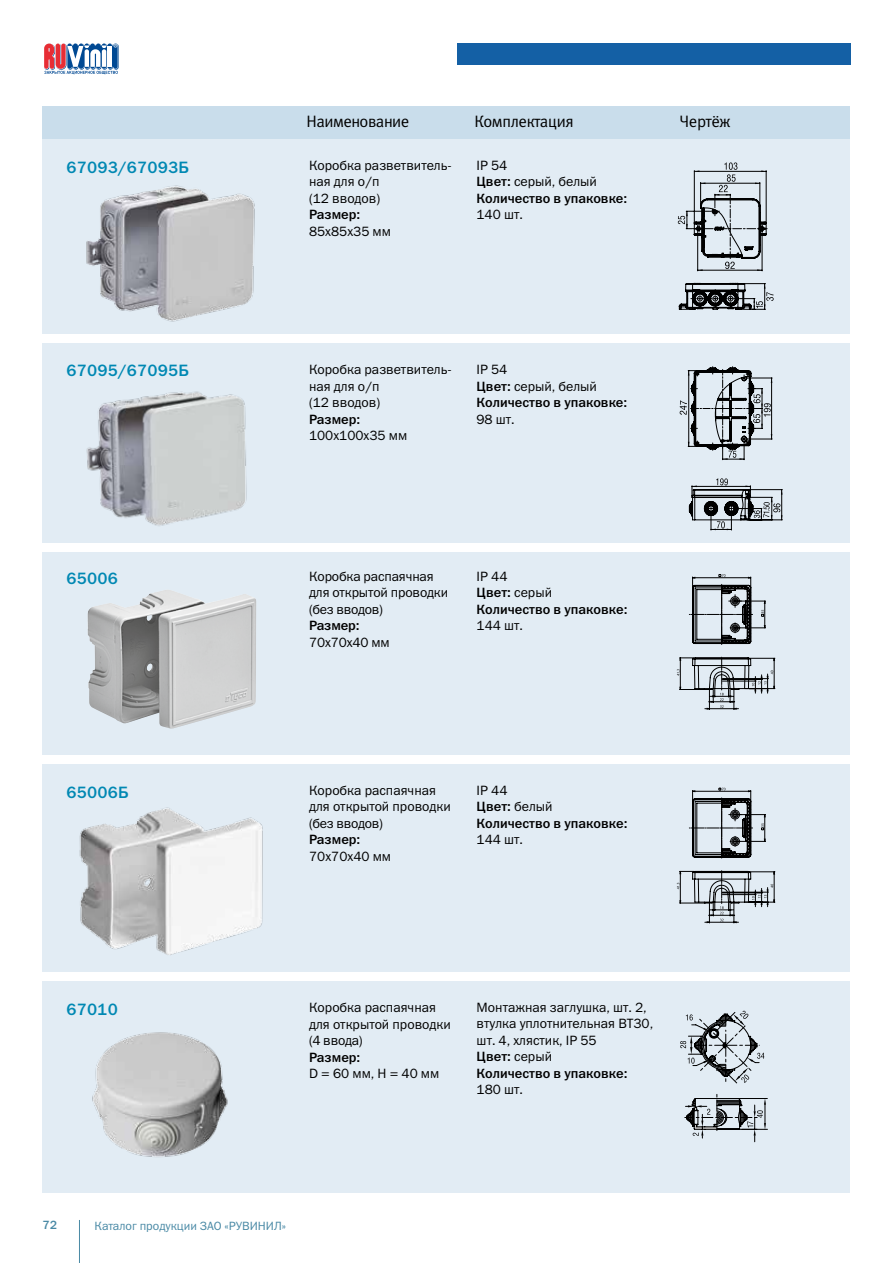
<style>
.page{position:relative;width:893px;height:1263px;background:#fff}
.page>*{position:absolute;margin:0;border:0;box-sizing:border-box;transform-origin:0 0}
.t1{font:16.5px "Franklin Gothic Medium ITC";letter-spacing:.01em;color:#0088b3}
.t2{font:16.5px "Meta C Book OS";letter-spacing:-.03em;color:#000}
.t3{font:13.5px/16.5px "Franklin Gothic Book ITC";color:#000}
.t4{font:13.5px/16.5px "Franklin Gothic Medium ITC";color:#000}
.t5{font:12px "Franklin Gothic Book ITC";color:#4989a5}
.t6{font:12px "Franklin Gothic Medium ITC";color:#4989a5}
.s1{font-family:"Franklin Gothic Medium ITC"}
.s2{font-family:"Franklin Gothic Book ITC"}
</style>
<div class="page">
<hr style="left:79px;top:1220px;width:1px;height:43px;background:#4989a5">
<svg style="left:44px;top:43px;width:75px;height:31px"></svg>
<div style="left:457px;top:43px;width:393px;height:22px;background:#1460a5"></div>
<div style="left:42px;top:106px;width:808px;height:1087px;background:#e2ecf4"></div>
<img style="left:86px;top:185px;width:169px;height:137px">
<img style="left:86px;top:391px;width:161px;height:135px">
<div style="left:43px;top:106px;width:807px;height:33px;background:#c9ddeb"></div>
<div style="left:39px;top:334px;width:814px;height:9px;background:#fff"></div>
<div style="left:39px;top:543px;width:814px;height:9px;background:#fff"></div>
<div style="left:39px;top:755px;width:814px;height:9px;background:#fff"></div>
<div style="left:39px;top:972px;width:814px;height:9px;background:#fff"></div>
<svg style="left:680px;top:367px;width:102px;height:163px"></svg>
<svg style="left:678px;top:162px;width:89px;height:109px"></svg>
<svg style="left:679px;top:283px;width:95px;height:27px"></svg>
<img style="left:88px;top:590px;width:168px;height:139px">
<img style="left:79px;top:807px;width:184px;height:148px">
<img style="left:92px;top:1032px;width:136px;height:125px">
<svg style="left:677px;top:574px;width:98px;height:135px"></svg>
<svg style="left:677px;top:788px;width:98px;height:135px"></svg>
<svg style="left:680px;top:1010px;width:84px;height:73px"></svg>
<svg style="left:685px;top:1094px;width:82px;height:48px"></svg>
<p class="t2" style="left:306px;top:113px;width:104px">Наименование</p>
<p class="t2" style="left:474px;top:113px;width:101px">Комплектация</p>
<p class="t2" style="left:680px;top:113px;width:52px">Чертёж</p>
<p class="t1" style="left:67px;top:157px;width:124px">67093/67093Б</p>
<p class="t3" style="left:309px;top:157px;width:144px">Коробка разветвитель&shy;ная для о/п<br>(12 вводов)</p>
<p class="t4" style="left:309px;top:207px;width:53px">Размер:</p>
<p class="t3" style="left:309px;top:223px;width:84px">85x85x35 мм</p>
<p class="t3" style="left:477px;top:157px;width:122px">IP 54<br><span class="s1">Цвет:</span> серый, белый</p>
<p class="t4" style="left:477px;top:190px;width:152px">Количество в упаковке:</p>
<p class="t3" style="left:477px;top:206px;width:48px">140 шт.</p>
<p class="t1" style="left:67px;top:360px;width:124px">67095/67095Б</p>
<p class="t3" style="left:309px;top:361px;width:144px">Коробка разветвитель&shy;ная для о/п<br>(12 вводов)</p>
<p class="t4" style="left:309px;top:411px;width:53px">Размер:</p>
<p class="t3" style="left:309px;top:427px;width:100px">100x100x35 мм</p>
<p class="t3" style="left:477px;top:361px;width:122px">IP 54<br><span class="s1">Цвет:</span> серый, белый</p>
<p class="t4" style="left:477px;top:395px;width:152px">Количество в упаковке:</p>
<p class="t3" style="left:477px;top:411px;width:40px">98 шт.</p>
<p class="t1" style="left:67px;top:568px;width:53px">65006</p>
<p class="t3" style="left:309px;top:568px;width:141px">Коробка распаячная для открытой проводки (без вводов)</p>
<p class="t4" style="left:309px;top:618px;width:52px">Размер:</p>
<p class="t3" style="left:309px;top:634px;width:82px">70х70х40 мм</p>
<p class="t3" style="left:477px;top:568px;width:32px">IP 44</p>
<p class="t4" style="left:477px;top:585px;width:152px">Цвет: <span class="s2">серый<br></span>Количество в упаковке:</p>
<p class="t3" style="left:477px;top:617px;width:48px">144 шт.</p>
<p class="t1" style="left:67px;top:782px;width:64px">65006Б</p>
<p class="t3" style="left:309px;top:781px;width:143px">Коробка распаячная для открытой проводки (без вводов)</p>
<p class="t4" style="left:309px;top:831px;width:53px">Размер:</p>
<p class="t3" style="left:309px;top:847px;width:84px">70х70х40 мм</p>
<p class="t3" style="left:477px;top:781px;width:32px">IP 44</p>
<p class="t4" style="left:477px;top:798px;width:152px">Цвет: <span class="s2">белый<br></span>Количество в упаковке:</p>
<p class="t3" style="left:477px;top:831px;width:48px">144 шт.</p>
<p class="t1" style="left:67px;top:999px;width:53px">67010</p>
<p class="t3" style="left:309px;top:999px;width:143px">Коробка распаячная для открытой проводки (4 ввода)</p>
<p class="t4" style="left:309px;top:1049px;width:53px">Размер:</p>
<p class="t3" style="left:309px;top:1065px;width:132px">D = 60 мм, Н = 40 мм</p>
<p class="t3" style="left:477px;top:999px;width:178px">Монтажная заглушка, шт. 2, втулка уплотнительная ВТ30, шт. 4, хлястик, IP 55</p>
<p class="t4" style="left:477px;top:1049px;width:152px">Цвет: <span class="s2">серый<br></span>Количество в упаковке:</p>
<p class="t3" style="left:477px;top:1081px;width:48px">180 шт.</p>
<p class="t6" style="left:43px;top:1218px;width:16px">72</p>
<p class="t5" style="left:94px;top:1218px;width:193px">Каталог продукции ЗАО «РУВИНИЛ»</p>
</div>
